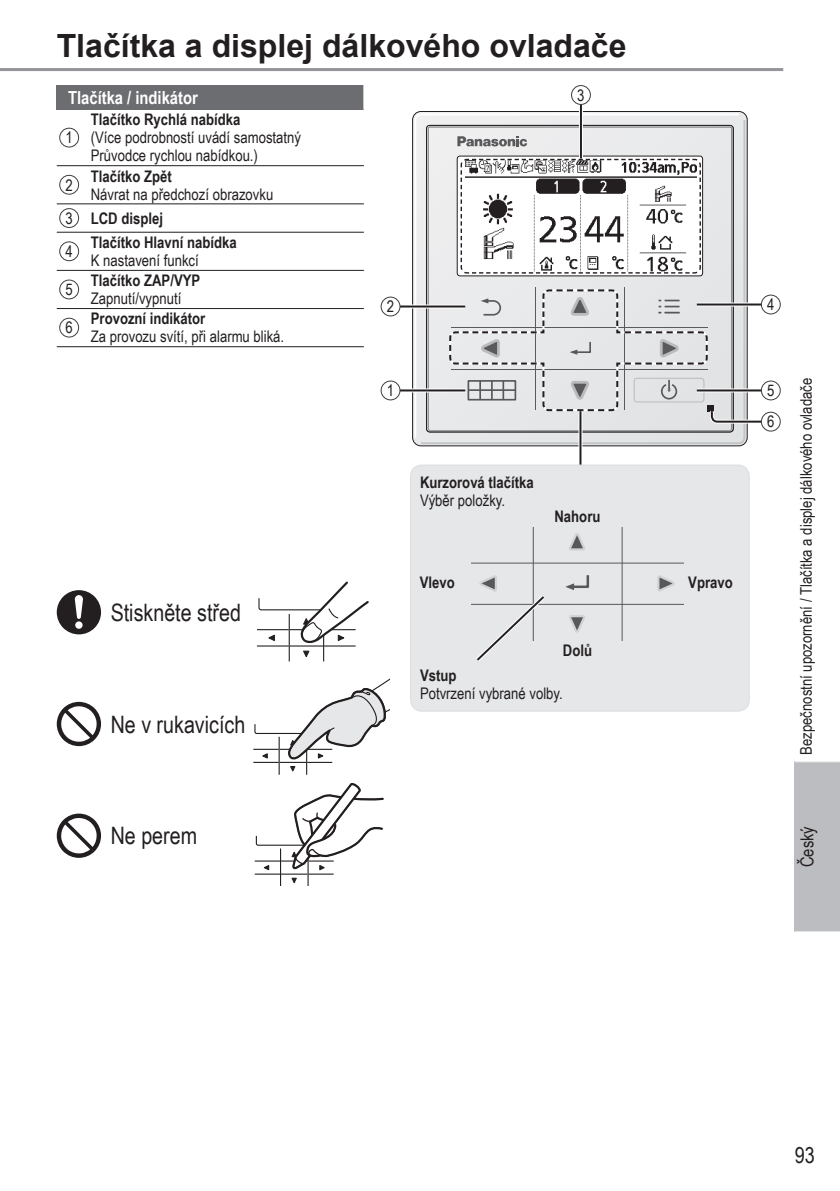
<style>
.page{position:relative;width:840px;height:1191px;background:#fff}
.page>*{position:absolute;margin:0;border:0;box-sizing:border-box;transform-origin:0 0}
.t1{font:700 32px "Arial";color:#231f20}
.t2{font:24px "Arial Narrow";color:#231f20}
.t3{font:22px "Arial Narrow";color:#231f20}
.t4{font:700 18px "Arial Narrow";color:#fff}
.t5{font:18px "Arial Narrow";color:#231f20}
.t6{font:16px/31.2px "Arial Narrow";color:#231f20}
.t7{font:700 16px "Arial Narrow";color:#231f20}
.s1{font-weight:700}
</style>
<div class="page">
<hr style="left:0;top:68px;width:782px;height:3px;background:#939598">
<div style="left:794px;top:761px;width:45px;height:171px;background:#bcbdc0"></div>
<hr style="left:794px;top:931px;width:45px;height:1px;background:#fff">
<hr style="left:794px;top:761px;width:45px;height:1px;background:#fff">
<svg style="left:419px;top:118px;width:327px;height:327px;background:#d9dadc"></svg>
<svg style="left:413px;top:112px;width:327px;height:327px"></svg>
<svg style="left:429px;top:129px;width:303px;height:303px;background:#dfe0e1"></svg>
<div style="left:427px;top:127px;width:304px;height:304px;border:1px solid #9c9ea1;border-radius:2px"></div>
<svg style="left:459px;top:158px;width:242px;height:116px"></svg>
<svg style="left:578px;top:425px;width:4px;height:40px"></svg>
<hr style="left:579px;top:411px;width:2px;height:57px;background:#231f20">
<svg style="left:400px;top:304px;width:48px;height:4px"></svg>
<hr style="left:391px;top:305px;width:74px;height:2px;background:#231f20">
<svg style="left:400px;top:388px;width:48px;height:4px"></svg>
<hr style="left:391px;top:389px;width:74px;height:2px;background:#231f20">
<div style="left:381px;top:297px;width:19px;height:19px;background:#fff;border-radius:50%"></div>
<div style="left:380px;top:296px;width:20px;height:20px;border:1px solid #3e3e3f;border-radius:50%"></div>
<div style="left:381px;top:381px;width:19px;height:19px;background:#fff;border-radius:50%"></div>
<div style="left:380px;top:380px;width:20px;height:20px;border:1px solid #3e3e3f;border-radius:50%"></div>
<svg style="left:448px;top:288px;width:324px;height:137px;background:#d9dadb"></svg>
<div style="left:761px;top:295px;width:18px;height:19px;background:#fff;border-radius:50%"></div>
<div style="left:760px;top:294px;width:20px;height:20px;border:1px solid #3e3e3f;border-radius:50%"></div>
<div style="left:761px;top:381px;width:18px;height:19px;background:#fff;border-radius:50%"></div>
<div style="left:760px;top:380px;width:20px;height:20px;border:1px solid #3e3e3f;border-radius:50%"></div>
<div style="left:761px;top:412px;width:18px;height:19px;background:#fff;border-radius:50%"></div>
<div style="left:760px;top:412px;width:20px;height:19px;border:1px solid #3e3e3f;border-radius:50%"></div>
<svg style="left:578px;top:105px;width:4px;height:53px"></svg>
<hr style="left:579px;top:101px;width:2px;height:57px;background:#231f20">
<div style="left:571px;top:86px;width:19px;height:18px;background:#fff;border-radius:50%"></div>
<div style="left:570px;top:85px;width:20px;height:20px;border:1px solid #3e3e3f;border-radius:50%"></div>
<div style="left:57px;top:85px;width:306px;height:24px;background:#6c6d70"></div>
<svg style="left:363px;top:85px;width:1px;height:24px"></svg>
<hr style="left:57px;top:346px;width:306px;height:1px;background:#231f20">
<hr style="left:57px;top:165px;width:306px;height:1px;background:#231f20">
<hr style="left:57px;top:203px;width:306px;height:1px;background:#231f20">
<hr style="left:57px;top:232px;width:306px;height:1px;background:#231f20">
<hr style="left:57px;top:270px;width:306px;height:1px;background:#231f20">
<hr style="left:57px;top:308px;width:306px;height:1px;background:#231f20">
<div style="left:59px;top:128px;width:20px;height:19px;border:1px solid #3e3e3f;border-radius:50%"></div>
<div style="left:59px;top:175px;width:20px;height:20px;border:1px solid #3e3e3f;border-radius:50%"></div>
<div style="left:59px;top:208px;width:20px;height:20px;border:1px solid #3e3e3f;border-radius:50%"></div>
<div style="left:59px;top:241px;width:20px;height:20px;border:1px solid #3e3e3f;border-radius:50%"></div>
<div style="left:59px;top:279px;width:20px;height:20px;border:1px solid #3e3e3f;border-radius:50%"></div>
<div style="left:59px;top:318px;width:20px;height:19px;border:1px solid #3e3e3f;border-radius:50%"></div>
<svg style="left:57px;top:590px;width:44px;height:44px"></svg>
<hr style="left:257px;top:629px;width:98px;height:1px;background:#231f20">
<hr style="left:257px;top:645px;width:98px;height:1px;background:#231f20">
<hr style="left:288px;top:614px;width:1px;height:47px;background:#231f20">
<hr style="left:323px;top:614px;width:1px;height:47px;background:#231f20">
<svg style="left:258px;top:581px;width:111px;height:77px"></svg>
<svg style="left:57px;top:702px;width:44px;height:44px"></svg>
<hr style="left:253px;top:749px;width:79px;height:1px;background:#231f20">
<hr style="left:253px;top:762px;width:79px;height:1px;background:#231f20">
<hr style="left:278px;top:737px;width:1px;height:37px;background:#231f20">
<hr style="left:306px;top:737px;width:1px;height:37px;background:#231f20">
<svg style="left:254px;top:679px;width:135px;height:93px"></svg>
<svg style="left:57px;top:813px;width:44px;height:45px"></svg>
<hr style="left:254px;top:860px;width:79px;height:1px;background:#231f20">
<hr style="left:254px;top:873px;width:79px;height:1px;background:#231f20">
<hr style="left:280px;top:848px;width:1px;height:38px;background:#231f20">
<hr style="left:307px;top:848px;width:1px;height:38px;background:#231f20">
<svg style="left:291px;top:877px;width:6px;height:6px"></svg>
<svg style="left:255px;top:783px;width:129px;height:88px"></svg>
<div style="left:410px;top:465px;width:338px;height:246px;background:#e6e7e9;border-radius:11px"></div>
<div style="left:410px;top:465px;width:339px;height:246px;border:1px solid #dcdddf;border-radius:11px"></div>
<svg style="left:569px;top:533px;width:16px;height:17px"></svg>
<svg style="left:569px;top:615px;width:16px;height:17px"></svg>
<svg style="left:657px;top:575px;width:17px;height:16px"></svg>
<hr style="left:471px;top:562px;width:212px;height:1px;background:#57585a">
<hr style="left:471px;top:604px;width:212px;height:1px;background:#57585a">
<hr style="left:532px;top:527px;width:1px;height:114px;background:#57585a">
<hr style="left:621px;top:527px;width:1px;height:114px;background:#57585a">
<svg style="left:565px;top:575px;width:25px;height:15px"></svg>
<svg style="left:471px;top:575px;width:78px;height:86px"></svg>
<h1 class="t1" style="left:57px;top:28px;width:571px">Tlačítka a displej dálkového ovladače</h1>
<p class="t4" style="left:68px;top:87px;width:131px">Tlačítka / indikátor</p>
<p class="t6" style="left:65px;top:122px;width:9px">1</p>
<p class="t6" style="left:577px;top:79px;width:9px">3</p>
<p class="t7" style="left:91px;top:110px;width:151px">Tlačítko Rychlá nabídka</p>
<p class="t6" style="left:91px;top:129px;width:212px;line-height:18px">(Více podrobností uvádí samostatný<br>Průvodce rychlou nabídkou.)</p>
<p class="t7" style="left:91px;top:167px;width:82px">Tlačítko Zpět</p>
<p class="t6" style="left:65px;top:182px;width:209px;line-height:24.2px;text-indent:25px">Návrat na předchozí obrazovku<br>3 <span class="s1">LCD displej</span></p>
<p class="t6" style="left:65px;top:236px;width:9px">4</p>
<p class="t6" style="left:65px;top:169px;width:9px">2</p>
<p class="t7" style="left:91px;top:233px;width:147px">Tlačítko Hlavní nabídka</p>
<p class="t6" style="left:91px;top:245px;width:109px">K nastavení funkcí</p>
<p class="t6" style="left:65px;top:274px;width:9px">5</p>
<p class="t6" style="left:65px;top:312px;width:9px">6</p>
<p class="t7" style="left:91px;top:271px;width:111px">Tlačítko ZAP/VYP</p>
<p class="t6" style="left:91px;top:283px;width:92px">Zapnutí/vypnutí</p>
<p class="t7" style="left:91px;top:309px;width:116px">Provozní indikátor</p>
<p class="t6" style="left:91px;top:321px;width:195px">Za provozu svítí, při alarmu bliká.</p>
<h2 class="t2" style="left:111px;top:598px;width:132px">Stiskněte střed</h2>
<h2 class="t2" style="left:111px;top:710px;width:136px">Ne v rukavicích</h2>
<h2 class="t2" style="left:111px;top:822px;width:88px">Ne perem</h2>
<p class="t6" style="left:386px;top:291px;width:9px">2</p>
<p class="t6" style="left:386px;top:375px;width:9px">1</p>
<p class="t7" style="left:420px;top:473px;width:115px">Kurzorová tlačítka</p>
<p class="t6" style="left:420px;top:484px;width:87px">Výběr položky.</p>
<p class="t7" style="left:554px;top:507px;width:47px">Nahoru</p>
<p class="t7" style="left:419px;top:573px;width:37px">Vlevo</p>
<p class="t7" style="left:688px;top:573px;width:46px">Vpravo</p>
<p class="t7" style="left:562px;top:641px;width:31px">Dolů</p>
<p class="t7" style="left:420px;top:666px;width:38px">Vstup</p>
<p class="t6" style="left:420px;top:677px;width:144px">Potvrzení vybrané volby.</p>
<p class="t6" style="left:766px;top:289px;width:9px">4</p>
<p class="t6" style="left:766px;top:375px;width:9px">5<br>6</p>
<p class="t6" style="left:790px;top:755px;width:378px;rotate:-90deg">Bezpečnostní upozornění / Tlačítka a displej dálkového ovladače</p>
<p class="t5" style="left:796px;top:867px;width:43px;rotate:-90deg">Český</p>
<h3 class="t3" style="left:794px;top:1142px;width:22px">93</h3>
</div>
